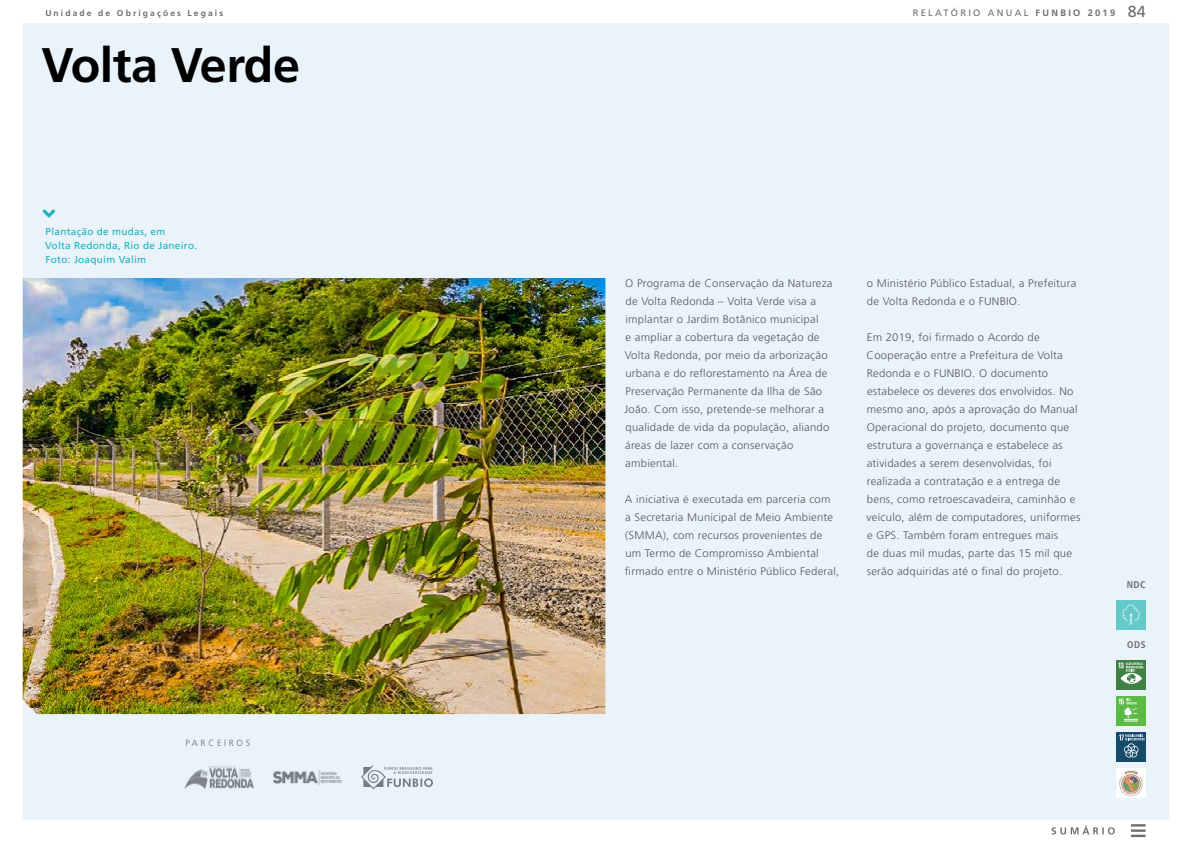
<style>
.page{position:relative;width:1191px;height:842px;background:#fff}
.page>*{position:absolute;margin:0;border:0;box-sizing:border-box;transform-origin:0 0}
.t1{font:700 48.5px "Frutiger LT Std";letter-spacing:-.01em;color:#000}
.t2{font:20px "Font Awesome 5 Free Solid";color:#1cb1be}
.t3{font:300 11px/18px "Frutiger LT Std";letter-spacing:.02em;color:#58595b}
.t4{font:10px/14px "Frutiger LT Std";letter-spacing:.03em;color:#1cb1be}
.t5{font:700 condensed 9.8px "Frutiger LT Std";letter-spacing:.05em;color:#6d6e71}
.t6{font:9.2px "Frutiger LT Std";letter-spacing:.25em;color:#6d6e71}
.t7{font:300 9px "Frutiger LT Std";letter-spacing:.3em;color:#6d6e71}
.t8{font:700 8.5px "Frutiger LT Std";letter-spacing:.25em;color:#6d6e71}
.s1{font-weight:700}
.s2{font-size:16px}
</style>
<div class="page">
<div style="left:23px;top:23px;width:1145px;height:796px;background:#eaf3fa"></div>
<img style="left:23px;top:278px;width:582px;height:436px">
<div style="left:1116px;top:600px;width:29px;height:29px;background:#66c9c9"></div>
<svg style="left:1122px;top:604px;width:18px;height:21px"></svg>
<div style="left:1116px;top:732px;width:29px;height:29px;background:#174a6b"></div>
<svg style="left:1119px;top:734px;width:25px;height:23px"></svg>
<div style="left:1116px;top:660px;width:29px;height:29px;background:#408045"></div>
<svg style="left:1118px;top:662px;width:25px;height:22px"></svg>
<div style="left:1116px;top:696px;width:29px;height:29px;background:#5cba47"></div>
<svg style="left:1118px;top:698px;width:20px;height:23px"></svg>
<img style="left:1116px;top:768px;width:29px;height:29px">
<img style="left:184px;top:766px;width:70px;height:23px">
<img style="left:273px;top:770px;width:68px;height:15px">
<svg style="left:1130px;top:824px;width:15px;height:13px"></svg>
<svg style="left:1051px;top:825px;width:63px;height:9px"></svg>
<svg style="left:361px;top:765px;width:72px;height:24px"></svg>
<p class="t8" style="left:45px;top:8px;width:179px">Unidade de Obrigações Legais</p>
<p class="t6" style="left:912px;top:7px;width:234px">RELATÓRIO ANUAL <span class="s1">FUNBIO 2019</span> <span class="s2">84</span></p>
<h1 class="t1" style="left:41px;top:37px;width:260px">Volta Verde</h1>
<h2 class="t2" style="left:43px;top:203px;width:14px">■●□■</h2>
<p class="t4" style="left:45px;top:225px;width:154px">Plantação de mudas, em<br>Volta Redonda, Rio de Janeiro.<br>Foto: Joaquim Valim</p>
<p class="t7" style="left:185px;top:738px;width:66px">PARCEIROS</p>
<p class="t3" style="left:624px;top:274px;width:209px">O Programa de Conservação da Natureza de Volta Redonda – Volta Verde visa a implantar o Jardim Botânico municipal<br>e ampliar a cobertura da vegetação de Volta Redonda, por meio da arborização urbana e do reflorestamento na Área de Preservação Permanente da Ilha de São João. Com isso, pretende-se melhorar a qualidade de vida da população, aliando áreas de lazer com a conservação ambiental.</p>
<p class="t3" style="left:625px;top:490px;width:216px">A iniciativa é executada em parceria com<br>a Secretaria Municipal de Meio Ambiente (SMMA), com recursos provenientes de um Termo de Compromisso Ambiental firmado entre o Ministério Público Federal,</p>
<p class="t3" style="left:867px;top:274px;width:211px">o Ministério Público Estadual, a Prefeitura de Volta Redonda e o FUNBIO.</p>
<p class="t3" style="left:866px;top:328px;width:215px">Em 2019, foi firmado o Acordo de Cooperação entre a Prefeitura de Volta Redonda e o FUNBIO. O documento estabelece os deveres dos envolvidos. No mesmo ano, após a aprovação do Manual Operacional do projeto, documento que estrutura a governança e estabelece as atividades a serem desenvolvidas, foi realizada a contratação e a entrega de bens, como retroescavadeira, caminhão e veículo, além de computadores, uniformes e GPS. Também foram entregues mais<br>de duas mil mudas, parte das 15 mil que serão adquiridas até o final do projeto.</p>
<p class="t5" style="left:1126px;top:579px;width:20px">NDC</p>
<p class="t5" style="left:1127px;top:639px;width:20px">ODS</p>
</div>
